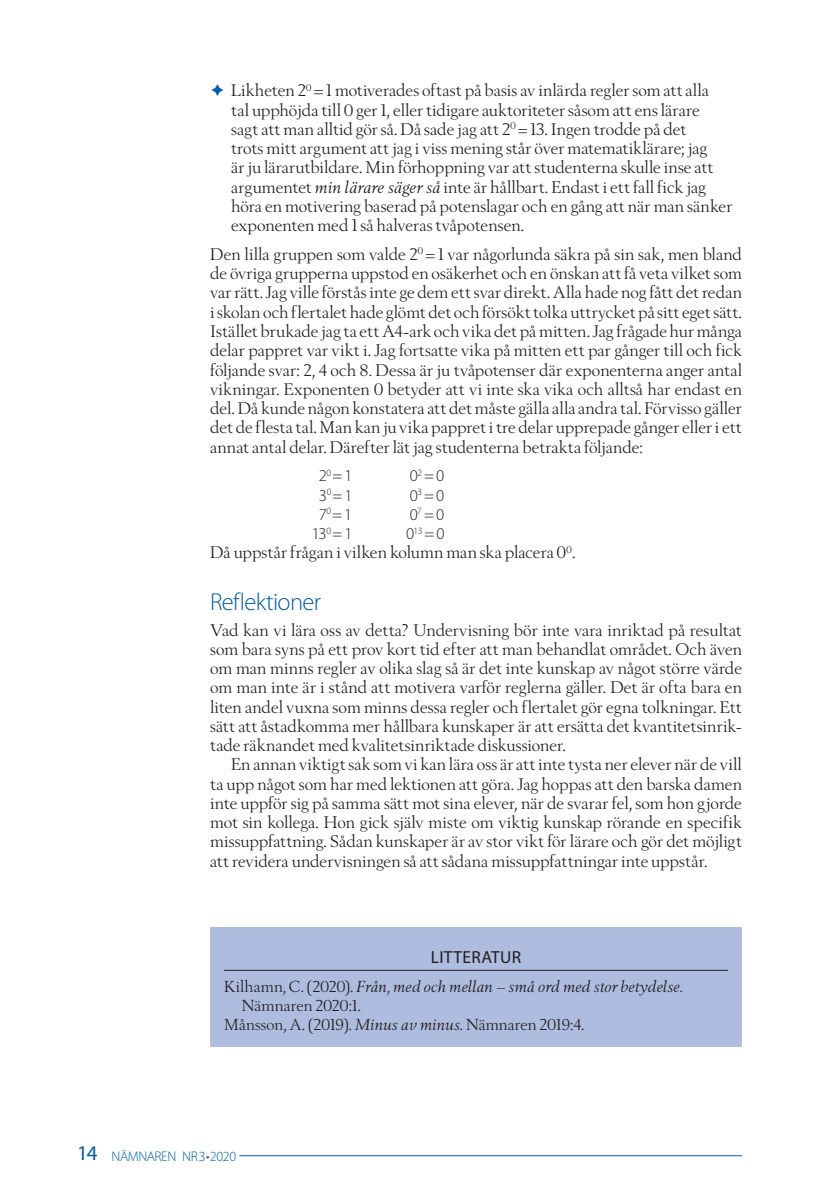
<style>
.page{position:relative;width:819px;height:1201px;background:#fff}
.page>*{position:absolute;margin:0;border:0;box-sizing:border-box;transform-origin:0 0}
.rubrik_3{font:300 24.5px "Myriad Pro";letter-spacing:-.025em;color:#015dad}
.rubrik_litteratur{font:17.5px "Myriad Pro";letter-spacing:.02em;color:#231f20}
.bröd_utan_ind{font:16.62px/19.2px "Berling Nova Display Pro";letter-spacing:.005em;color:#231f20;text-align:justify}
.bröd_med_ind{font:16.62px/19.2px "Berling Nova Display Pro";letter-spacing:.01em;color:#231f20;text-align:justify}
.bröd_med_ind-2{font:300 16.62px "Myriad Pro";color:#231f20}
.litteratur{font:italic 15.75px/19.2px "Berling Nova Display Pro";letter-spacing:.005em;color:#231f20}
.litteratur-2{font:15.75px "Berling Nova Display Pro";letter-spacing:.01em;color:#231f20}
.t1{font:300 14px "Myriad Pro";letter-spacing:-.03em;color:#015dad}
.s1{font-style:italic}
.s2{font-style:normal}
.s3{font-weight:400;font-size:21px}
</style>
<div class="page">
<hr style="left:239px;top:1155px;width:502px;height:1px;background:#015dad">
<div style="left:210px;top:928px;width:531px;height:118px;background:#aebcdf"></div>
<hr style="left:224px;top:970px;width:503px;height:1px;background:#231f20">
<p class="bröd_utan_ind" style="left:231px;top:81px;width:502px;text-align:left">Likheten 2<sup>0</sup> =1 motiverades oftast på basis av inlärda regler som att alla<br>tal upphöjda till 0 ger 1, eller tidigare auktoriteter såsom att ens lärare<br>sagt att man alltid gör så. Då sade jag att 2<sup>0</sup> =13. Ingen trodde på det<br>trots mitt argument att jag i viss mening står över matematiklärare; jag<br>är ju lärarutbildare. Min förhoppning var att studenterna skulle inse att argumentet <span class="s1">min lärare säger så</span> inte är hållbart. Endast i ett fall fick jag höra en motivering baserad på potenslagar och en gång att när man sänker exponenten med 1 så halveras tvåpotensen.</p>
<p class="bröd_utan_ind" style="left:210px;top:244px;width:533px">Den lilla gruppen som valde 2<sup>0</sup> =1 var någorlunda säkra på sin sak, men bland de övriga grupperna uppstod en osäkerhet och en önskan att få veta vilket som var rätt. Jag ville förstås inte ge dem ett svar direkt. Alla hade nog fått det redan i skolan och flertalet hade glömt det och försökt tolka uttrycket på sitt eget sätt.<br>Istället brukade jag ta ett A4-ark och vika det på mitten. Jag frågade hur många delar pappret var vikt i. Jag fortsatte vika på mitten ett par gånger till och fick följande svar: 2, 4 och 8. Dessa är ju tvåpotenser där exponenterna anger antal vikningar. Exponenten 0 betyder att vi inte ska vika och alltså har endast en del. Då kunde någon konstatera att det måste gälla alla andra tal. Förvisso gäller det de flesta tal. Man kan ju vika pappret i tre delar upprepade gånger eller i ett annat antal delar. Därefter lät jag studenterna betrakta följande:</p>
<p class="bröd_med_ind-2" style="left:318px;top:467px;width:35px">2<sup>0</sup>=1</p>
<p class="bröd_med_ind-2" style="left:410px;top:467px;width:36px">0<sup>2</sup>=0</p>
<p class="bröd_med_ind-2" style="left:318px;top:486px;width:35px">3<sup>0</sup>=1</p>
<p class="bröd_med_ind-2" style="left:410px;top:486px;width:36px">0<sup>3</sup>=0</p>
<p class="bröd_med_ind-2" style="left:318px;top:505px;width:35px">7<sup>0</sup>=1</p>
<p class="bröd_med_ind-2" style="left:410px;top:505px;width:36px">0<sup>7</sup>=0</p>
<p class="bröd_med_ind-2" style="left:311px;top:524px;width:42px">13<sup>0</sup>=1</p>
<p class="bröd_med_ind-2" style="left:406px;top:524px;width:40px">0<sup>13</sup> =0</p>
<p class="bröd_utan_ind" style="left:210px;top:543px;width:367px">Då uppstår frågan i vilken kolumn man ska placera 0<sup>0</sup>.</p>
<p class="rubrik_3" style="left:210px;top:588px;width:112px">Reflektioner</p>
<p class="bröd_utan_ind" style="left:210px;top:620px;width:533px">Vad kan vi lära oss av detta? Undervisning bör inte vara inriktad på resultat som bara syns på ett prov kort tid efter att man behandlat området. Och även om man minns regler av olika slag så är det inte kunskap av något större värde om man inte är i stånd att motivera varför reglerna gäller. Det är ofta bara en liten andel vuxna som minns dessa regler och flertalet gör egna tolkningar. Ett sätt att åstadkomma mer hållbara kunskaper är att ersätta det kvantitetsinrik&shy;tade räknandet med kvalitetsinriktade diskussioner.</p>
<p class="bröd_med_ind" style="left:210px;top:754px;width:533px;text-indent:21px">En annan viktigt sak som vi kan lära oss är att inte tysta ner elever när de vill ta upp något som har med lektionen att göra. Jag hoppas att den barska damen inte uppför sig på samma sätt mot sina elever, när de svarar fel, som hon gjorde mot sin kollega. Hon gick själv miste om viktig kunskap rörande en specifik missuppfattning. Sådan kunskaper är av stor vikt för lärare och gör det möjligt att revidera undervisningen så att sådana missuppfattningar inte uppstår.</p>
<p class="rubrik_litteratur" style="left:430px;top:947px;width:92px">LITTERATUR</p>
<p class="litteratur" style="left:242px;top:976px;width:442px;text-indent:-18px"><span class="s2">Kilhamn, C. (2020).</span> Från, med och mellan – små ord med stor betydelse.<br><span class="s2">Nämnaren 2020:1.</span></p>
<p class="litteratur-2" style="left:224px;top:1015px;width:362px">Månsson, A. (2019). <span class="s1">Minus av minus.</span> Nämnaren 2019:4.</p>
<p class="t1" style="left:77px;top:1148px;width:161px"><span class="s3">14</span> NÄMNAREN NR3•2020</p>
</div>
